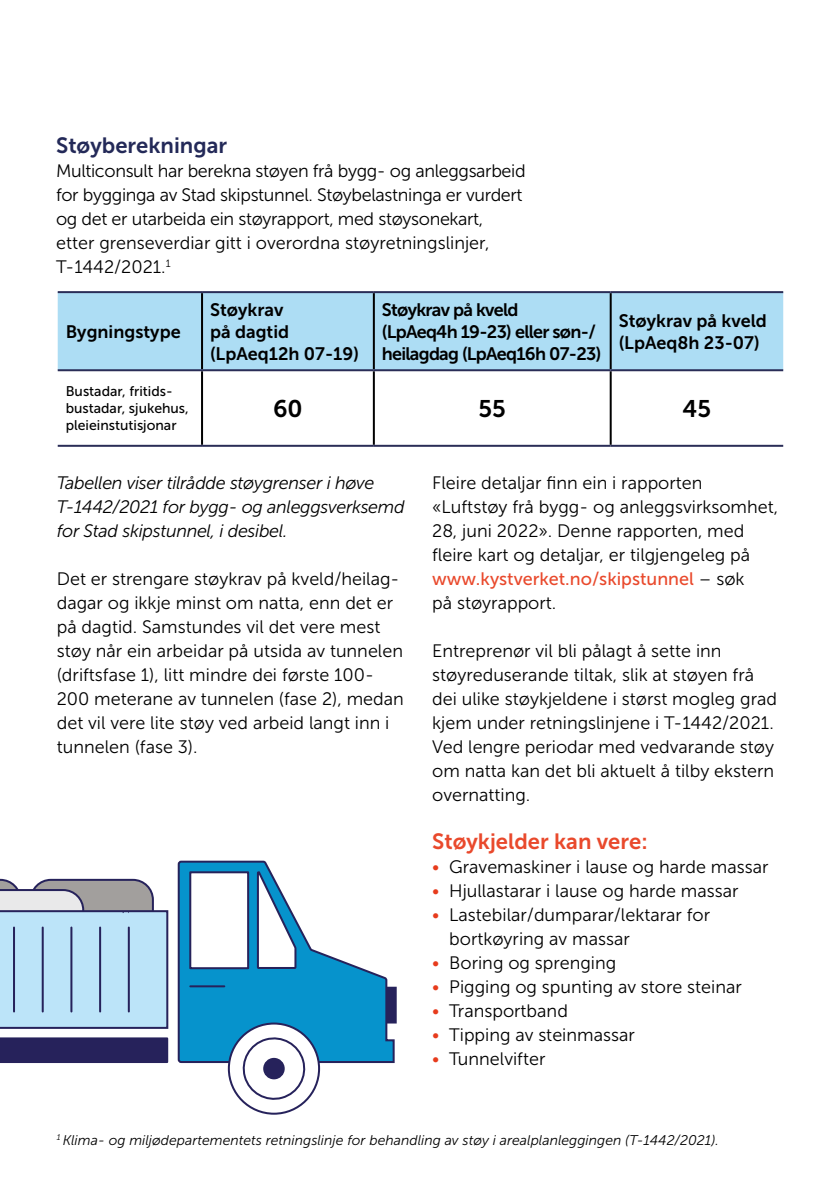
<style>
.page{position:relative;width:840px;height:1191px;background:#fff}
.page>*{position:absolute;margin:0;border:0;box-sizing:border-box;transform-origin:0 0}
.t1{font:24px "Museo Sans 700";color:#000}
.t2{font:22px "Museo Sans 700";color:#e9492c}
.t3{font:22px "Museo Sans 700";color:#232958}
.t4{font:18px/24px "Museo Sans 300";color:#000}
.t5{font:18px/24px "Museo Sans 300";letter-spacing:-.02em;color:#000}
.t6{font:italic 18px/24px "Museo Sans 300";letter-spacing:-.02em;color:#000}
.t7{font:18px/21.6px "Museo Sans 700";color:#000}
.t8{font:18px/21.6px "Museo Sans 700";letter-spacing:-.04em;color:#000}
.t9{font:18px "Museo Sans 500";color:#e9492c}
.t10{font:italic 14px "Museo Sans 300";color:#000}
.t11{font:14px/16.8px "Museo Sans 500";color:#000}
.s1{font-family:"Museo Sans 300";color:#000}
.s2{color:#e73b1c}
</style>
<div class="page">
<div style="left:58px;top:293px;width:724px;height:76px;background:#adddf4"></div>
<hr style="left:201px;top:371px;width:2px;height:74px;background:#000">
<hr style="left:372px;top:371px;width:2px;height:74px;background:#000">
<hr style="left:609px;top:371px;width:2px;height:74px;background:#000">
<hr style="left:201px;top:293px;width:2px;height:76px;background:#000">
<hr style="left:372px;top:293px;width:2px;height:76px;background:#000">
<hr style="left:609px;top:293px;width:2px;height:76px;background:#000">
<hr style="left:58px;top:291px;width:144px;height:2px;background:#2a2d57">
<hr style="left:202px;top:291px;width:171px;height:2px;background:#2a2d57">
<hr style="left:373px;top:291px;width:237px;height:2px;background:#2a2d57">
<hr style="left:610px;top:291px;width:172px;height:2px;background:#2a2d57">
<hr style="left:58px;top:369px;width:144px;height:2px;background:#2a2d57">
<hr style="left:202px;top:369px;width:171px;height:2px;background:#2a2d57">
<hr style="left:373px;top:369px;width:237px;height:2px;background:#2a2d57">
<hr style="left:610px;top:369px;width:172px;height:2px;background:#2a2d57">
<hr style="left:58px;top:445px;width:144px;height:2px;background:#2a2d57">
<hr style="left:202px;top:445px;width:171px;height:2px;background:#2a2d57">
<hr style="left:373px;top:445px;width:237px;height:2px;background:#2a2d57">
<hr style="left:610px;top:445px;width:172px;height:2px;background:#2a2d57">
<div style="left:385px;top:986px;width:11px;height:37px;border:2px solid #26225b"></div>
<svg style="left:177px;top:860px;width:218px;height:203px"></svg>
<div style="left:0;top:1037px;width:168px;height:26px;background:#26225b"></div>
<div style="left:229px;top:1023px;width:90px;height:90px;background:#fff;border-radius:50%"></div>
<div style="left:228px;top:1022px;width:92px;height:92px;border:2px solid #26225b;border-radius:50%"></div>
<svg style="left:240px;top:1035px;width:67px;height:67px"></svg>
<div style="left:264px;top:1058px;width:19px;height:20px;background:#26225b;border-radius:50%"></div>
<div style="left:263px;top:1057px;width:21px;height:22px;border:2px solid #26225b;border-radius:50%"></div>
<div style="left:190px;top:872px;width:58px;height:96px;background:#fff"></div>
<div style="left:189px;top:871px;width:60px;height:98px;border:2px solid #26225b"></div>
<svg style="left:256px;top:871px;width:41px;height:99px"></svg>
<hr style="left:190px;top:985px;width:34px;height:2px;background:#26225b">
<svg style="left:0;top:879px;width:168px;height:150px;background:#b5d3e5"></svg>
<hr style="left:128px;top:927px;width:2px;height:84px;background:#26225b">
<hr style="left:99px;top:927px;width:2px;height:84px;background:#26225b">
<hr style="left:70px;top:927px;width:2px;height:84px;background:#26225b">
<hr style="left:42px;top:927px;width:2px;height:84px;background:#26225b">
<hr style="left:13px;top:927px;width:2px;height:84px;background:#26225b">
<p class="t3" style="left:56px;top:133px;width:172px">Støyberekningar</p>
<p class="t5" style="left:56px;top:159px;width:470px">Multiconsult har berekna støyen frå bygg- og anleggsarbeid for bygginga av Stad skipstunnel. Støybelastninga er vurdert og det er utarbeida ein støyrapport, med støysonekart, etter grenseverdiar gitt i overordna støyretningslinjer, T-1442/2021.<sup>1</sup></p>
<p class="t7" style="left:66px;top:321px;width:116px">Bygningstype</p>
<p class="t11" style="left:66px;top:383px;width:124px">Bustadar, fritids&shy;bustadar, sjukehus, pleieinstutisjonar</p>
<p class="t7" style="left:210px;top:299px;width:150px">Støykrav<br>på dagtid (LpAeq12h 07-19)</p>
<p class="t8" style="left:381px;top:299px;width:221px">Støykrav på kveld<br>(LpAeq4h 19-23) eller søn-/ heilagdag (LpAeq16h 07-23)</p>
<p class="t7" style="left:618px;top:310px;width:150px">Støykrav på kveld (LpAeq8h 23-07)</p>
<h1 class="t1" style="left:273px;top:395px;width:31px">60</h1>
<h1 class="t1" style="left:478px;top:395px;width:29px">55</h1>
<h1 class="t1" style="left:682px;top:395px;width:30px">45</h1>
<p class="t6" style="left:57px;top:471px;width:349px">Tabellen viser tilrådde støygrenser i høve<br>T-1442/2021 for bygg- og anleggsverksemd for Stad skipstunnel, i desibel.</p>
<p class="t4" style="left:57px;top:567px;width:348px">Det er strengare støykrav på kveld/heilag&shy;dagar og ikkje minst om natta, enn det er på dagtid. Samstundes vil det vere mest støy når ein arbeidar på utsida av tunnelen (driftsfase 1), litt mindre dei første 100- 200 meterane av tunnelen (fase 2), medan det vil vere lite støy ved arbeid langt inn i tunnelen (fase 3).</p>
<p class="t4" style="left:432px;top:471px;width:347px">Fleire detaljar finn ein i rapporten «Luftstøy frå bygg- og anleggsvirksomhet, 28, juni 2022». Denne rapporten, med fleire kart og detaljar, er tilgjengeleg på</p>
<p class="t9" style="left:432px;top:569px;width:314px">www.kystverket.no/skipstunnel <span class="s1">– søk</span></p>
<p class="t4" style="left:432px;top:591px;width:126px">på støyrapport.</p>
<p class="t4" style="left:432px;top:639px;width:346px">Entreprenør vil bli pålagt å sette inn støyreduserande tiltak, slik at støyen frå dei ulike støykjeldene i størst mogleg grad kjem under retningslinjene i T-1442/2021.<br>Ved lengre periodar med vedvarande støy om natta kan det bli aktuelt å tilby ekstern overnatting.</p>
<p class="t2" style="left:432px;top:829px;width:217px">Støykjelder kan vere:</p>
<p class="t4" style="left:432px;top:855px;width:337px"><span class="s2">•</span> Gravemaskiner i lause og harde massar</p>
<p class="t4" style="left:432px;top:879px;width:307px"><span class="s2">•</span> Hjullastarar i lause og harde massar</p>
<p class="t4" style="left:449px;top:903px;width:262px;text-indent:-17px"><span class="s2">•</span> Lastebilar/dumparar/lektarar for bortkøyring av massar</p>
<p class="t4" style="left:432px;top:951px;width:185px"><span class="s2">•</span> Boring og sprenging</p>
<p class="t4" style="left:432px;top:975px;width:311px"><span class="s2">•</span> Pigging og spunting av store steinar</p>
<p class="t4" style="left:432px;top:999px;width:137px"><span class="s2">•</span> Transportband</p>
<p class="t4" style="left:432px;top:1023px;width:204px"><span class="s2">•</span> Tipping av steinmassar</p>
<p class="t4" style="left:432px;top:1047px;width:115px"><span class="s2">•</span> Tunnelvifter</p>
<p class="t10" style="left:57px;top:1132px;width:663px"><sup>1</sup> Klima- og miljødepartementets retningslinje for behandling av støy i arealplanleggingen (T-1442/2021).</p>
</div>
